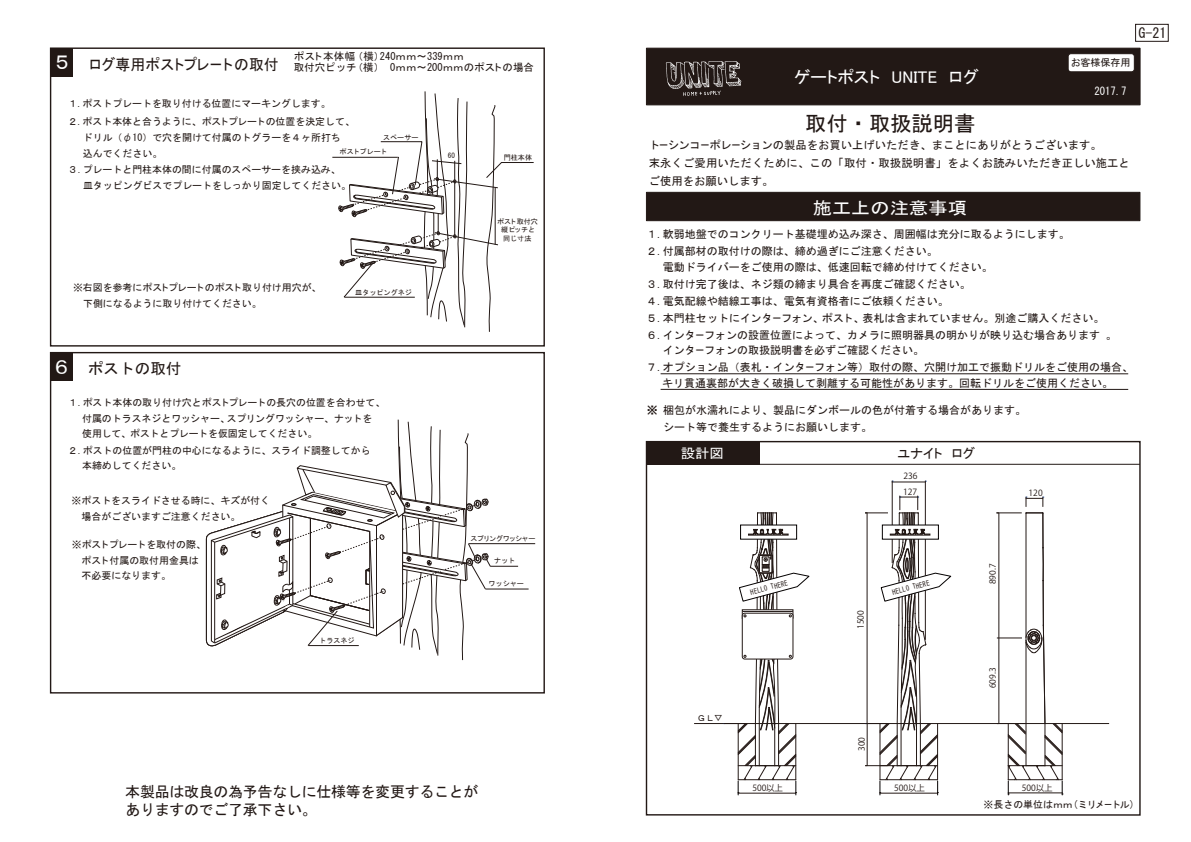
<style>
.page{position:relative;width:1191px;height:842px;background:#fff}
.page>*{position:absolute;margin:0;border:0;box-sizing:border-box;transform-origin:0 0}
.t1{font:21.3px "MS Gothic";color:#221815}
.t2{font:20px "MS Gothic";color:#fff}
.t3{font:19.8px "MS Gothic";color:#fff}
.t4{font:17px "MS P Gothic";color:#fff}
.t5{font:17px "MS Gothic";color:#fff;scale:1.13 1}
.t6{font:15.6px "MS Gothic";color:#221815;scale:.95 1}
.t7{font:15.6px "MS Gothic";color:#221815}
.t8{font:15px/18px "MS Gothic";letter-spacing:-.02em;color:#221815}
.t9{font:14px "MS Gothic";color:#221815}
.t10{font:13.3px "MS P Gothic";color:#221815}
.t11{font:13.3px "MS Gothic";color:#fff;scale:1.08 1}
.t12{font:11.3px/18px "MS Gothic";color:#221815}
.t13{font:11px/17px "MS Gothic";color:#221815}
.t14{font:11px "MS Gothic";color:#fff}
.t15{font:10.5px "MS Gothic";color:#221815}
.t16{font:10px "MS P Gothic";color:#221815}
.t17{font:9.9px/15.6px "MS Gothic";color:#221815}
.t18{font:8.5px "Koz Go Pr 6 N";color:#221815}
.t19{font:8.5px "Koz Go Pr 6 N";letter-spacing:-.005em;color:#231815}
.t20{font:8.5px "MS Gothic";color:#221815}
.t21{font:7.1px/8.5px "MS Gothic";color:#221815;text-align:center}
.t22{font:7.1px "MS Gothic";color:#221815;scale:.9 1}
.t23{font:7.1px "MS Gothic";letter-spacing:-.1em;color:#221815}
.t24{font:7.1px "MS Gothic";letter-spacing:-.05em;color:#221815}
.s1{font-family:"HGP Gothic E"}
</style>
<div class="page">
<div style="left:646px;top:192px;width:494px;height:29px;background:#221815;border:1px solid #221815"></div>
<div style="left:646px;top:48px;width:494px;height:57px;background:#221815;border:1px solid #221815"></div>
<div style="left:1068px;top:54px;width:66px;height:18px;background:#fff;border-radius:3px"></div>
<div style="left:1067px;top:53px;width:67px;height:19px;border:1px solid #221815;border-radius:3px"></div>
<hr style="left:660px;top:389px;width:468px;height:1px;background:#221815">
<hr style="left:660px;top:373px;width:468px;height:1px;background:#221815">
<div style="left:1135px;top:24px;width:33px;height:18px;border:1px solid #221815"></div>
<div style="left:50px;top:47px;width:495px;height:300px;border:1px solid #221815"></div>
<div style="left:51px;top:48px;width:22px;height:29px;background:#221815"></div>
<div style="left:51px;top:353px;width:22px;height:28px;background:#221815"></div>
<svg style="left:666px;top:61px;width:75px;height:35px"></svg>
<hr style="left:646px;top:464px;width:494px;height:1px;background:#221815">
<div style="left:646px;top:442px;width:114px;height:22px;background:#221815"></div>
<hr style="left:694px;top:723px;width:414px;height:1px;background:#231815">
<hr style="left:892px;top:482px;width:33px;height:1px;background:#231815">
<hr style="left:892px;top:481px;width:1px;height:81px;background:#231815">
<hr style="left:925px;top:481px;width:1px;height:158px;background:#231815">
<hr style="left:1042px;top:580px;width:1px;height:45px;background:#221815">
<svg style="left:1042px;top:547px;width:2px;height:34px"></svg>
<hr style="left:1025px;top:513px;width:1px;height:253px;background:#221815">
<hr style="left:1042px;top:513px;width:1px;height:35px;background:#221815">
<hr style="left:998px;top:513px;width:1px;height:125px;background:#221815">
<svg style="left:996px;top:497px;width:47px;height:17px"></svg>
<svg style="left:996px;top:624px;width:67px;height:171px"></svg>
<svg style="left:865px;top:496px;width:87px;height:299px"></svg>
<svg style="left:723px;top:512px;width:88px;height:283px"></svg>
<hr style="left:468px;top:543px;width:67px;height:1px;background:#221815">
<hr style="left:485px;top:589px;width:43px;height:1px;background:#221815">
<hr style="left:332px;top:157px;width:66px;height:1px;background:#221815">
<svg style="left:338px;top:91px;width:196px;height:241px"></svg>
<svg style="left:205px;top:419px;width:313px;height:242px"></svg>
<p class="t15" style="left:294px;top:51px;width:172px">ポスト本体幅（横）240ｍｍ～339ｍｍ</p>
<p class="t3" style="left:52px;top:52px;width:21px">５</p>
<p class="t6" style="left:88px;top:57px;width:268px">ログ専用ポストプレートの取付　　　　</p>
<p class="t17" style="left:68px;top:94px;width:289px;line-height:18px">１.ポストプレートを取り付ける位置にマーキングします。<br>２.ポスト本体と合うように、ポストプレートの位置を決定して、</p>
<p class="t17" style="left:83px;top:130px;width:259px">ドリル（φ10）で穴を開けて付属のトグラーを４ヶ所打ち</p>
<p class="t17" style="left:83px;top:146px;width:81px">込んでください。</p>
<p class="t17" style="left:68px;top:162px;width:274px">３.プレートと門柱本体の間に付属のスペーサーを挟み込み、</p>
<p class="t17" style="left:83px;top:177px;width:269px">皿タッピングビスでプレートをしっかり固定してください。</p>
<p class="t15" style="left:294px;top:62px;width:242px">取付穴ピッチ（横） 0ｍｍ～200ｍｍのポストの場合</p>
<p class="t21" style="left:383px;top:133px;width:37px">スペーサー</p>
<p class="t24" style="left:339px;top:148px;width:49px">ポストプレート</p>
<p class="t21" style="left:448px;top:151px;width:9px">60</p>
<p class="t21" style="left:504px;top:153px;width:30px">門柱本体</p>
<p class="t17" style="left:83px;top:280px;width:240px;text-indent:-10px">※右図を参考にポストプレートのポスト取り付け用穴が、下側になるように取り付けてください。</p>
<p class="t2" style="left:52px;top:357px;width:21px">６</p>
<p class="t7" style="left:88px;top:361px;width:95px">ポストの取付</p>
<p class="t21" style="left:355px;top:288px;width:58px">皿タッピングネジ</p>
<p class="t21" style="left:497px;top:217px;width:42px">ポスト取付穴縦ピッチと同じ寸法</p>
<p class="t4" style="left:794px;top:68px;width:187px">ゲートポスト　UNITE　ログ</p>
<p class="t1" style="left:805px;top:112px;width:172px">取付・取扱説明書</p>
<p class="t16" style="left:1071px;top:58px;width:61px">お客様保存用</p>
<p class="t14" style="left:1094px;top:86px;width:34px">2017.7</p>
<p class="t12" style="left:648px;top:136px;width:483px">トーシンコーポレーションの製品をお買い上げいただき、まことにありがとうございます。<br>末永くご愛用いただくために、この「取付・取扱説明書」をよくお読みいただき正しい施工とご使用をお願いします。</p>
<p class="t5" style="left:812px;top:199px;width:138px">施工上の注意事項</p>
<p class="t13" style="left:646px;top:226px;width:425px">１.軟弱地盤でのコンクリート基礎埋め込み深さ、周囲幅は充分に取るようにします。<br>２.付属部材の取付けの際は、締め過ぎにご注意ください。</p>
<p class="t13" style="left:646px;top:258px;width:472px;text-indent:16px">電動ドライバーをご使用の際は、低速回転で締め付けてください。<br>３.取付け完了後は、ネジ類の締まり具合を再度ご確認ください。<br>４.電気配線や結線工事は、電気有資格者にご依頼ください。<br>５.本門柱セットにインターフォン、ポスト、表札は含まれていません。別途ご購入ください。６.インターフォンの設置位置によって、カメラに照明器具の明かりが映り込む場合あります 。</p>
<p class="t13" style="left:663px;top:342px;width:263px">インターフォンの取扱説明書を必ずご確認ください。</p>
<p class="t13" style="left:651px;top:359px;width:483px;line-height:15.5px;text-indent:-5px">７.オプション品（表札・インターフォン等）取付の際、穴開け加工で振動ドリルをご使用の場合、　キリ貫通裏部が大きく破損して剥離する可能性があります。回転ドリルをご使用ください。</p>
<p class="t17" style="left:82px;top:394px;width:305px;text-indent:-14px">１.ポスト本体の取り付け穴とポストプレートの長穴の位置を合わせて、付属のトラスネジとワッシャー、スプリングワッシャー、ナットを<br>使用して、ポストとプレートを仮固定してください。</p>
<p class="t17" style="left:82px;top:443px;width:290px;text-indent:-14px">２.ポストの位置が門柱の中心になるように、スライド調整してから本締めしてください。</p>
<p class="t11" style="left:680px;top:447px;width:41px">設計図</p>
<p class="t10" style="left:897px;top:447px;width:79px">ユナイト　ログ</p>
<p class="t13" style="left:663px;top:402px;width:364px;text-indent:-16px"><span class="s1">※</span> 梱包が水濡れにより、製品にダンボールの色が付着する場合があります。シート等で養生するようにお願いします。</p>
<p class="t17" style="left:82px;top:493px;width:190px;text-indent:-10px">※ポストをスライドさせる時に、キズが付く場合がございますご注意ください。</p>
<p class="t17" style="left:82px;top:552px;width:119px">ポスト付属の取付用金具は</p>
<p class="t17" style="left:72px;top:536px;width:136px">※ポストプレートを取付の際、</p>
<p class="t17" style="left:82px;top:568px;width:91px">不必要になります。</p>
<p class="t21" style="left:319px;top:636px;width:37px">トラスネジ</p>
<p class="t23" style="left:470px;top:535px;width:66px">スプリングワッシャー</p>
<p class="t21" style="left:488px;top:579px;width:37px">ワッシャー</p>
<p class="t21" style="left:494px;top:556px;width:23px">ナット</p>
<p class="t18" style="left:903px;top:471px;width:16px">236</p>
<p class="t18" style="left:903px;top:487px;width:16px">127</p>
<p class="t18" style="left:1028px;top:488px;width:16px">120</p>
<p class="t22" style="left:749px;top:589px;width:44px;rotate:-15deg">HELLO THERE</p>
<p class="t22" style="left:891px;top:589px;width:44px;rotate:-15deg">HELLO THERE</p>
<p class="t18" style="left:856px;top:629px;width:20px;rotate:-90deg">1500</p>
<p class="t18" style="left:987px;top:584px;width:22px;rotate:-90deg">890.7</p>
<p class="t9" style="left:1138px;top:26px;width:29px">G-21</p>
<p class="t18" style="left:987px;top:688px;width:22px;rotate:-90deg">609.3</p>
<p class="t20" style="left:697px;top:713px;width:27px">ＧＬ▽</p>
<p class="t18" style="left:857px;top:751px;width:16px;rotate:-90deg">300</p>
<p class="t8" style="left:125px;top:783px;width:355px">本製品は改良の為予告なしに仕様等を変更することがありますのでご了承下さい。</p>
<p class="t19" style="left:752px;top:783px;width:32px">500以上</p>
<p class="t19" style="left:894px;top:783px;width:32px">500以上</p>
<p class="t19" style="left:1022px;top:783px;width:32px">500以上</p>
<p class="t17" style="left:983px;top:797px;width:153px">※長さの単位はｍｍ(ミリメートル)</p>
</div>
